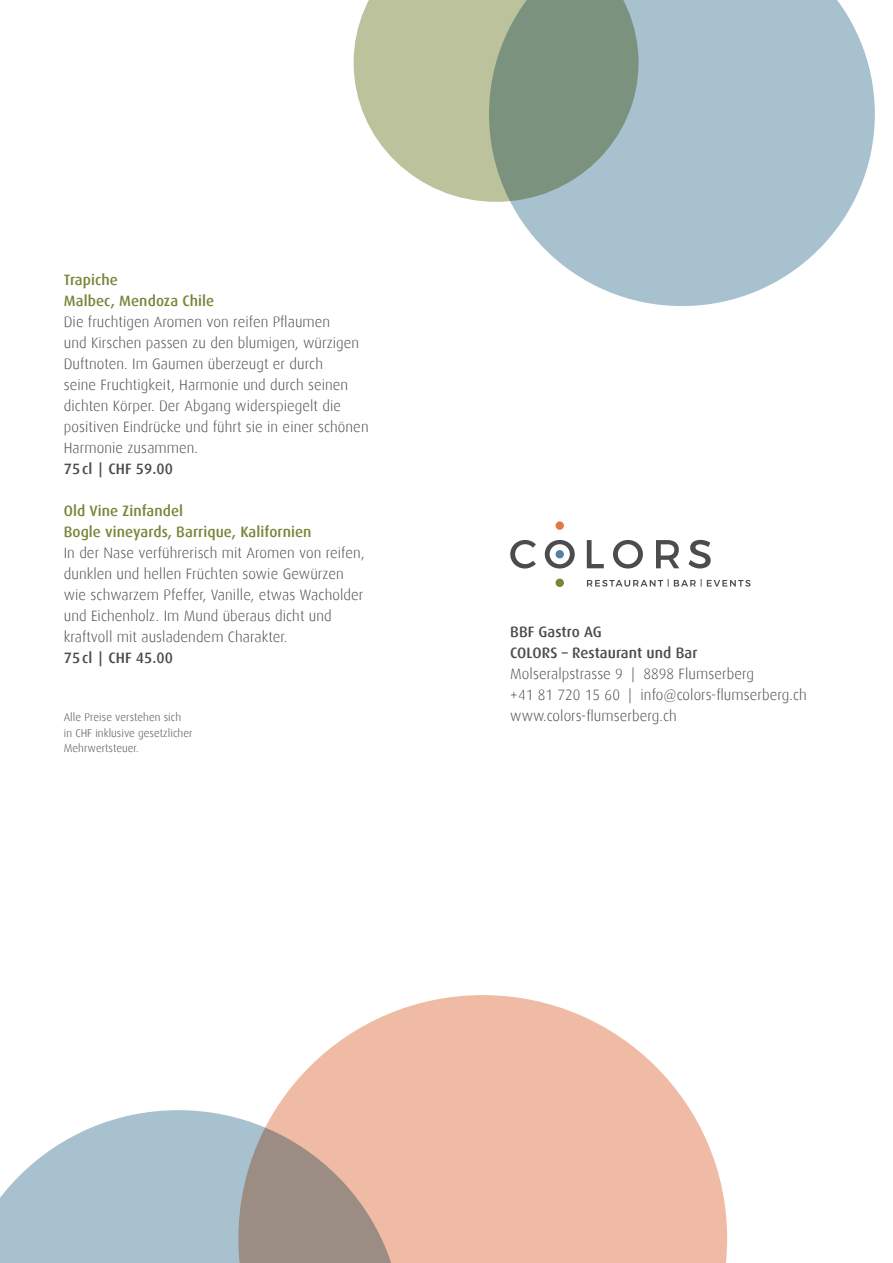
<style>
.page{position:relative;width:893px;height:1263px;background:#fff}
.page>*{position:absolute;margin:0;border:0;box-sizing:border-box;transform-origin:0 0}
.t1{font:300 15px/21px "Dax";letter-spacing:.005em;color:#4b4c4d}
.t2{font:500 15px/21px "Dax";letter-spacing:.005em;color:#798539}
.t3{font:500 15px/21px "Dax";letter-spacing:.005em;color:#4b4c4d}
.t4{font:300 11.25px/15.8px "Dax";letter-spacing:.005em;color:#4b4c4d}
</style>
<div class="page">
<svg style="left:510px;top:0;width:365px;height:306px;fill:#a8c1cf"></svg>
<svg style="left:275px;top:995px;width:452px;height:268px;fill:#efbba5"></svg>
<div style="left:555px;top:579px;width:9px;height:8px;background:#798539;border-radius:50%"></div>
<div style="left:555px;top:521px;width:9px;height:9px;background:#df784b;border-radius:50%"></div>
<svg style="left:587px;top:579px;width:163px;height:8px"></svg>
<svg style="left:510px;top:540px;width:201px;height:28px"></svg>
<svg style="left:354px;top:0;width:284px;height:202px;background:#a5b39b"></svg>
<svg style="left:0;top:1110px;width:403px;height:153px;background:#b8b9bb"></svg>
<p class="t2" style="left:64px;top:269px;width:152px">Trapiche<br>Malbec, Mendoza Chile</p>
<p class="t1" style="left:64px;top:312px;width:306px">Die fruchtigen Aromen von reifen Pflaumen<br>und Kirschen passen zu den blumigen, würzigen Duftnoten. Im Gaumen überzeugt er durch<br>seine Fruchtigkeit, Harmonie und durch seinen dichten Körper. Der Abgang widerspiegelt die positiven Eindrücke und führt sie in einer schönen Harmonie zusammen.</p>
<p class="t3" style="left:64px;top:458px;width:111px">75cl | CHF 59.00</p>
<p class="t2" style="left:64px;top:500px;width:249px">Old Vine Zinfandel<br>Bogle vineyards, Barrique, Kalifornien</p>
<p class="t1" style="left:64px;top:543px;width:302px">In der Nase verführerisch mit Aromen von reifen, dunklen und hellen Früchten sowie Gewürzen wie schwarzem Pfeffer, Vanille, etwas Wacholder und Eichenholz. Im Mund überaus dicht und kraftvoll mit ausladendem Charakter.</p>
<p class="t3" style="left:64px;top:647px;width:111px">75cl | CHF 45.00</p>
<p class="t4" style="left:64px;top:709px;width:130px">Alle Preise verstehen sich<br>in CHF inklusive gesetzlicher<br>Mehrwertsteuer.</p>
<p class="t3" style="left:510px;top:621px;width:189px">BBF Gastro AG<br>COLORS – Restaurant und Bar</p>
<p class="t1" style="left:510px;top:663px;width:298px">Molseralpstrasse 9 | 8898 Flumserberg<br>+41 81 720 15 60 | info@colors-flumserberg.ch www.colors-flumserberg.ch</p>
</div>
